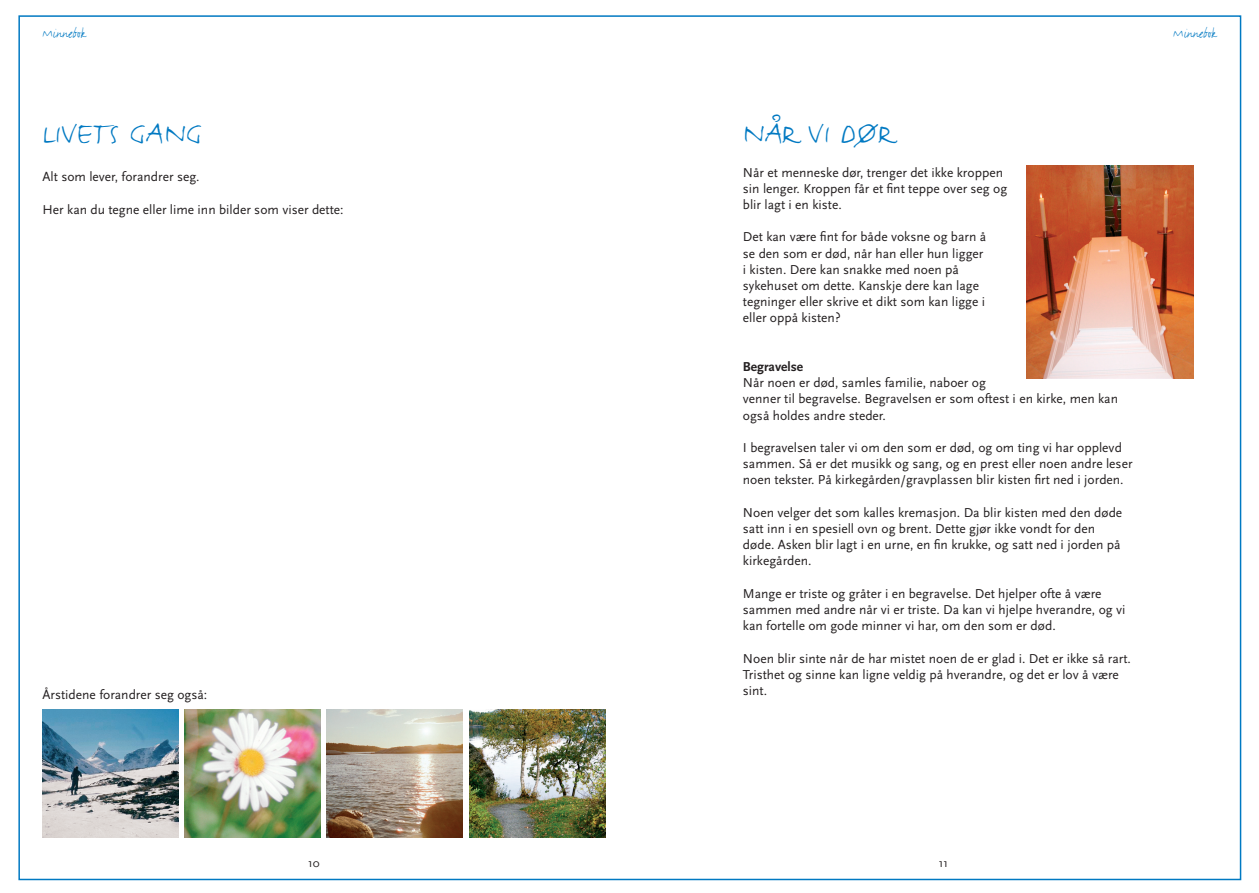
<style>
.page{position:relative;width:1259px;height:893px;background:#fff}
.page>*{position:absolute;margin:0;border:0;box-sizing:border-box;transform-origin:0 0}
.t1{font:36px "FF Justlefthand";color:#0079c2}
.t2{font:14.1px "FF Justlefthand";color:#0079c2}
.t3{font:13.5px/16.2px "Scala Sans";color:#231f20}
.t4{font:700 13.5px "Scala Sans";color:#231f20}
.t5{font:12px "Scala Sans";color:#231f20}
</style>
<div class="page">
<img style="left:1026px;top:165px;width:167px;height:213px">
<img style="left:43px;top:709px;width:135px;height:129px">
<img style="left:185px;top:709px;width:135px;height:129px">
<img style="left:327px;top:709px;width:135px;height:129px">
<img style="left:470px;top:709px;width:136px;height:129px">
<p class="t2" style="left:43px;top:25px;width:45px">Minnebok</p>
<p class="t2" style="left:1173px;top:25px;width:45px">Minnebok</p>
<h1 class="t1" style="left:43px;top:111px;width:161px">LIVETS GANG</h1>
<p class="t3" style="left:43px;top:169px;width:159px">Alt som lever, forandrer seg.</p>
<p class="t3" style="left:43px;top:201px;width:303px">Her kan du tegne eller lime inn bilder som viser dette:</p>
<p class="t3" style="left:43px;top:687px;width:166px">Årstidene forandrer seg også:</p>
<h1 class="t1" style="left:743px;top:111px;width:153px">NÅR VI DØR</h1>
<p class="t3" style="left:743px;top:164px;width:266px">Når et menneske dør, trenger det ikke kroppen sin lenger. Kroppen får et fint teppe over seg og blir lagt i en kiste.</p>
<p class="t3" style="left:743px;top:229px;width:245px">Det kan være fint for både voksne og barn å se den som er død, når han eller hun ligger i kisten. Dere kan snakke med noen på sykehuset om dette. Kanskje dere kan lage tegninger eller skrive et dikt som kan ligge i eller oppå kisten?</p>
<p class="t4" style="left:743px;top:359px;width:62px">Begravelse</p>
<p class="t3" style="left:743px;top:375px;width:377px">Når noen er død, samles familie, naboer og<br>venner til begravelse. Begravelsen er som oftest i en kirke, men kan også holdes andre steder.</p>
<p class="t3" style="left:743px;top:440px;width:391px">I begravelsen taler vi om den som er død, og om ting vi har opplevd sammen. Så er det musikk og sang, og en prest eller noen andre leser noen tekster. På kirkegården/gravplassen blir kisten firt ned i jorden.</p>
<p class="t3" style="left:743px;top:505px;width:381px">Noen velger det som kalles kremasjon. Da blir kisten med den døde satt inn i en spesiell ovn og brent. Dette gjør ikke vondt for den døde. Asken blir lagt i en urne, en fin krukke, og satt ned i jorden på kirkegården.</p>
<p class="t3" style="left:743px;top:586px;width:384px">Mange er triste og gråter i en begravelse. Det hjelper ofte å være sammen med andre når vi er triste. Da kan vi hjelpe hverandre, og vi kan fortelle om gode minner vi har, om den som er død.</p>
<p class="t3" style="left:743px;top:650px;width:389px">Noen blir sinte når de har mistet noen de er glad i. Det er ikke så rart.<br>Tristhet og sinne kan ligne veldig på hverandre, og det er lov å være sint.</p>
<p class="t5" style="left:308px;top:856px;width:13px">10</p>
<p class="t5" style="left:939px;top:856px;width:11px">11</p>
</div>
